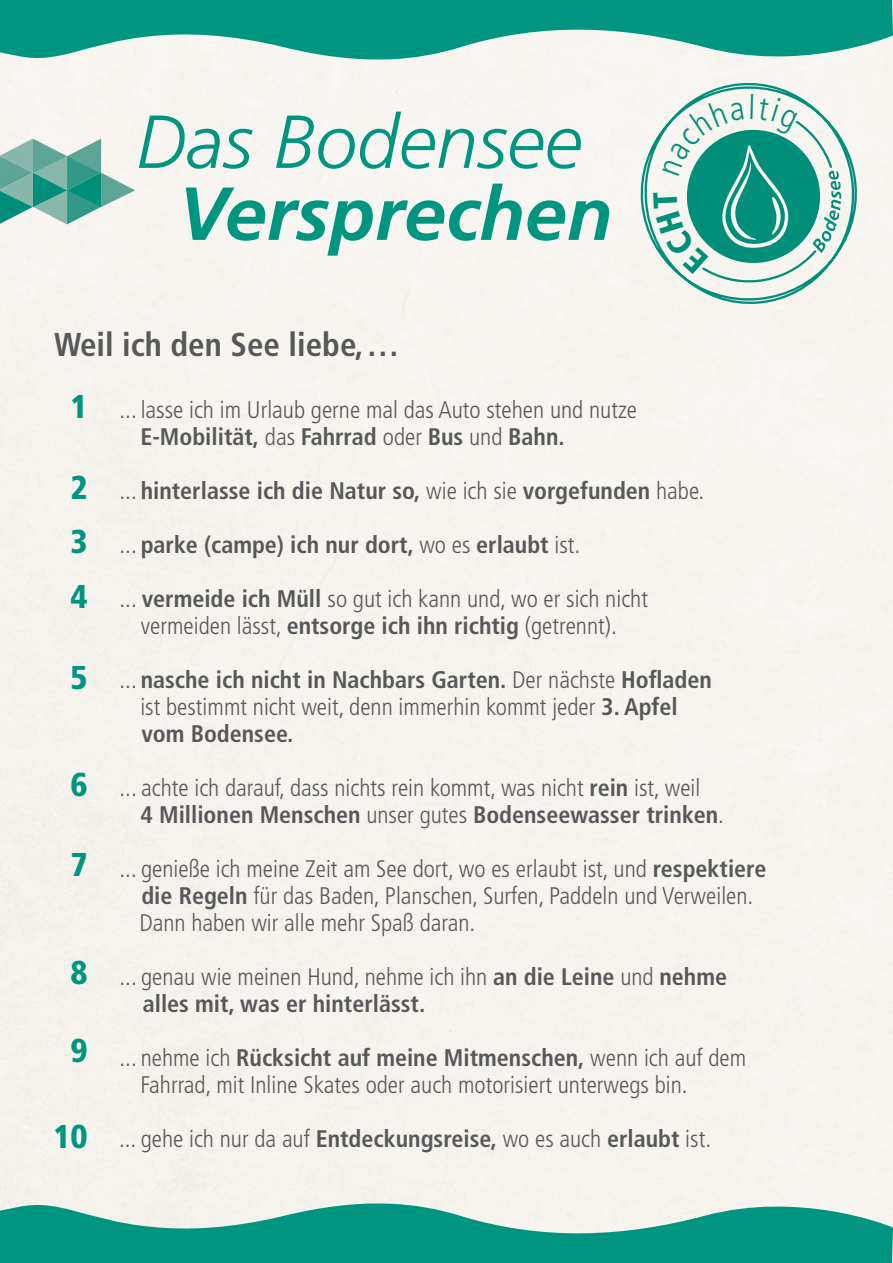
<style>
.page{position:relative;width:893px;height:1263px;background:#fff}
.page>*{position:absolute;margin:0;border:0;box-sizing:border-box;transform-origin:0 0}
.t1{font:italic 300 75px "Frutiger LT Std";color:#009581}
.t2{font:italic 700 75px "Frutiger LT Std";color:#009581}
.t3{font:700 condensed 33px "Frutiger LT Std";color:#57585a}
.t4{font:900 condensed 33px "Frutiger LT Std";color:#009581}
.t5{font:300 condensed 24px/27px "Frutiger LT Std";color:#57585a;text-align:center}
.t6{font:700 condensed 24px "Frutiger LT Std";color:#57585a}
.s1{font-weight:300}
.s2{font-weight:700}
</style>
<div class="page">
<svg style="left:0;top:139px;width:135px;height:85px"></svg>
<svg style="left:637px;top:79px;width:223px;height:228px"></svg>
<svg style="left:0;top:0;width:893px;height:72px;fill:#009581"></svg>
<svg style="left:0;top:1191px;width:893px;height:72px;fill:#009581"></svg>
<svg style="left:645px;top:86px;width:209px;height:214px"></svg>
<p class="t1" style="left:136px;top:99px;width:448px">Das Bodensee</p>
<p class="t2" style="left:178px;top:170px;width:436px">Versprechen</p>
<p class="t3" style="left:54px;top:325px;width:347px">Weil ich den See liebe,…</p>
<p class="t5" style="left:120px;top:396px;width:519px">... lasse ich im Urlaub gerne mal das Auto stehen und nutze</p>
<p class="t6" style="left:140px;top:422px;width:426px">E-Mobilität, <span class="s1">das</span> Fahrrad <span class="s1">oder</span> Bus <span class="s1">und</span> Bahn.</p>
<p class="t6" style="left:120px;top:476px;width:586px"><span class="s1">...</span> hinterlasse ich die Natur so, <span class="s1">wie ich sie</span> vorgefunden <span class="s1">habe.</span></p>
<p class="t6" style="left:120px;top:530px;width:462px"><span class="s1">...</span> parke (campe) ich nur dort, <span class="s1">wo es</span> erlaubt <span class="s1">ist.</span></p>
<p class="t5" style="left:120px;top:585px;width:530px">... <span class="s2">vermeide ich Müll</span> so gut ich kann und, wo er sich nicht vermeiden lässt, <span class="s2">entsorge ich ihn richtig</span> (getrennt).</p>
<p class="t6" style="left:120px;top:665px;width:594px"><span class="s1">...</span> nasche ich nicht in Nachbars Garten. <span class="s1">Der nächste</span> Hofladen</p>
<p class="t5" style="left:140px;top:693px;width:539px">ist bestimmt nicht weit, denn immerhin kommt jeder <span class="s2">3. Apfel</span></p>
<p class="t6" style="left:141px;top:719px;width:154px">vom Bodensee.</p>
<p class="t5" style="left:120px;top:774px;width:582px">... achte ich darauf, dass nichts rein kommt, was nicht <span class="s2">rein</span> ist, weil</p>
<p class="t6" style="left:140px;top:800px;width:585px">4 Millionen Menschen <span class="s1">unser gutes</span> Bodenseewasser trinken<span class="s1">.</span></p>
<p class="t5" style="left:120px;top:855px;width:648px">... genieße ich meine Zeit am See dort, wo es erlaubt ist, und <span class="s2">respektiere</span></p>
<p class="t5" style="left:141px;top:882px;width:613px"><span class="s2">die Regeln</span> für das Baden, Planschen, Surfen, Paddeln und Verweilen.</p>
<p class="t5" style="left:139px;top:909px;width:337px">Dann haben wir alle mehr Spaß daran.</p>
<p class="t5" style="left:120px;top:963px;width:609px">... genau wie meinen Hund, nehme ich ihn <span class="s2">an die Leine</span> und <span class="s2">nehme</span></p>
<p class="t6" style="left:143px;top:989px;width:284px">alles mit, was er hinterlässt.</p>
<p class="t6" style="left:120px;top:1043px;width:628px"><span class="s1">... nehme ich</span> Rücksicht auf meine Mitmenschen, <span class="s1">wenn ich auf dem</span></p>
<p class="t5" style="left:140px;top:1071px;width:549px">Fahrrad, mit Inline Skates oder auch motorisiert unterwegs bin.</p>
<p class="t5" style="left:119px;top:1125px;width:593px">... gehe ich nur da auf <span class="s2">Entdeckungsreise,</span> wo es auch <span class="s2">erlaubt</span> ist.</p>
<p class="t4" style="left:71px;top:387px;width:19px">1</p>
<p class="t4" style="left:71px;top:467px;width:19px">2</p>
<p class="t4" style="left:71px;top:522px;width:19px">3</p>
<p class="t4" style="left:71px;top:576px;width:19px">4</p>
<p class="t4" style="left:71px;top:658px;width:19px">5</p>
<p class="t4" style="left:71px;top:765px;width:19px">6</p>
<p class="t4" style="left:71px;top:845px;width:19px">7</p>
<p class="t4" style="left:71px;top:953px;width:19px">8</p>
<p class="t4" style="left:71px;top:1031px;width:19px">9</p>
<p class="t4" style="left:53px;top:1116px;width:36px">10</p>
</div>
